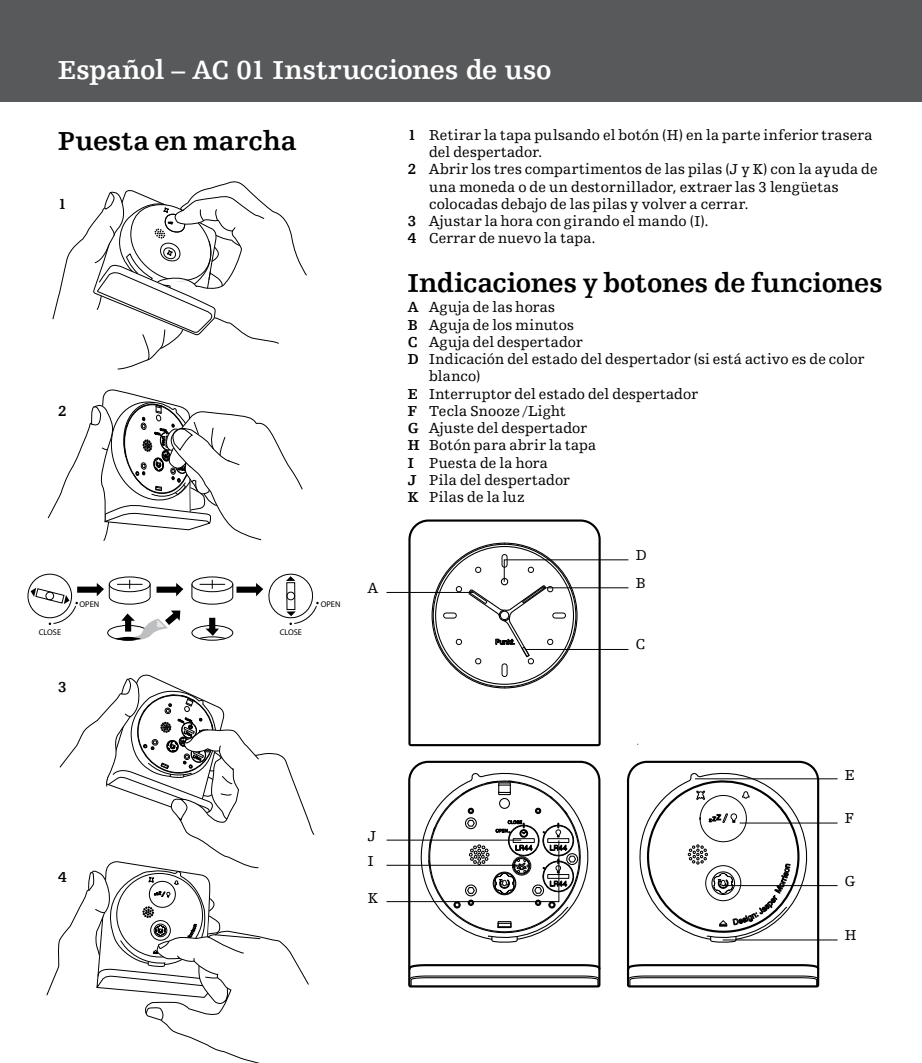
<style>
.page{position:relative;width:922px;height:1063px;background:#fff}
.page>*{position:absolute;margin:0;border:0;box-sizing:border-box;transform-origin:0 0}
.t1{font:700 27.5px "Humanist Slabserif 712 BT";letter-spacing:-.015em;color:#000}
.t2{font:700 27.5px "Humanist Slabserif 712 BT";letter-spacing:-.01em;color:#fff}
.t3{font:15.25px "Humanist Slabserif 712 BT";letter-spacing:.015em;color:#000}
.t4{font:700 15.25px "Humanist Slabserif 712 BT";color:#000}
.t5{font:8.25px "Myriad Pro";color:#000}
.s1{font-weight:700}
</style>
<div class="page">
<div style="left:0;top:0;width:921px;height:101px;background:#58595b"></div>
<hr style="left:386px;top:592px;width:87px;height:1px;background:#000">
<svg style="left:407px;top:519px;width:194px;height:228px"></svg>
<svg style="left:431px;top:542px;width:198px;height:147px"></svg>
<svg style="left:408px;top:760px;width:193px;height:228px"></svg>
<svg style="left:626px;top:760px;width:194px;height:228px"></svg>
<svg style="left:386px;top:765px;width:214px;height:179px"></svg>
<svg style="left:630px;top:765px;width:189px;height:179px"></svg>
<hr style="left:739px;top:823px;width:98px;height:1px;background:#000">
<hr style="left:722px;top:940px;width:115px;height:1px;background:#000">
<hr style="left:722px;top:885px;width:115px;height:1px;background:#000">
<svg style="left:52px;top:181px;width:255px;height:189px"></svg>
<svg style="left:47px;top:389px;width:256px;height:152px"></svg>
<svg style="left:46px;top:674px;width:269px;height:389px"></svg>
<div style="left:27px;top:574px;width:45px;height:44px;border:1px solid #000;border-radius:50%"></div>
<div style="left:109px;top:576px;width:42px;height:16px;border:1px solid #000;border-radius:50%"></div>
<div style="left:191px;top:625px;width:42px;height:16px;border:1px solid #000;border-radius:50%"></div>
<svg style="left:191px;top:573px;width:127px;height:67px"></svg>
<svg style="left:31px;top:580px;width:152px;height:61px"></svg>
<hr style="left:694px;top:778px;width:143px;height:1px;background:#000">
<h1 class="t2" style="left:58px;top:53px;width:495px">Español – AC 01 Instrucciones de uso</h1>
<h1 class="t1" style="left:58px;top:124px;width:240px">Puesta en marcha</h1>
<p class="t4" style="left:58px;top:194px;width:10px">1</p>
<p class="t4" style="left:58px;top:401px;width:10px">2</p>
<p class="t5" style="left:39px;top:627px;width:24px">CLOSE</p>
<p class="t5" style="left:80px;top:599px;width:21px">OPEN</p>
<p class="t5" style="left:320px;top:599px;width:21px">OPEN</p>
<p class="t5" style="left:279px;top:627px;width:24px">CLOSE</p>
<p class="t4" style="left:58px;top:677px;width:10px">3</p>
<p class="t3" style="left:367px;top:579px;width:12px">A</p>
<p class="t3" style="left:407px;top:126px;width:466px"><span class="s1">1</span> Retirar la tapa pulsando el botón (H) en la parte inferior trasera</p>
<p class="t3" style="left:429px;top:143px;width:115px">del despertador.</p>
<p class="t3" style="left:407px;top:160px;width:471px"><span class="s1">2</span> Abrir los tres compartimentos de las pilas (J y K) con la ayuda de</p>
<p class="t3" style="left:429px;top:177px;width:411px">una moneda o de un destornillador, extraer las 3 lengüetas</p>
<p class="t3" style="left:429px;top:195px;width:321px">colocadas debajo de las pilas y volver a cerrar.</p>
<p class="t3" style="left:407px;top:212px;width:302px"><span class="s1">3</span> Ajustar la hora con girando el mando (I).</p>
<p class="t3" style="left:407px;top:229px;width:189px"><span class="s1">4</span> Cerrar de nuevo la tapa.</p>
<h1 class="t1" style="left:407px;top:266px;width:476px">Indicaciones y botones de funciones</h1>
<p class="t3" style="left:407px;top:298px;width:149px"><span class="s1">A</span> Aguja de las horas</p>
<p class="t3" style="left:407px;top:315px;width:168px"><span class="s1">B</span> Aguja de los minutos</p>
<p class="t3" style="left:407px;top:333px;width:176px"><span class="s1">C</span> Aguja del despertador</p>
<p class="t3" style="left:407px;top:350px;width:458px"><span class="s1">D</span> Indicación del estado del despertador (si está activo es de color</p>
<p class="t3" style="left:429px;top:367px;width:53px">blanco)</p>
<p class="t3" style="left:407px;top:384px;width:291px"><span class="s1">E</span> Interruptor del estado del despertador</p>
<p class="t3" style="left:407px;top:402px;width:160px"><span class="s1">F</span> Tecla Snooze /Light</p>
<p class="t3" style="left:407px;top:419px;width:181px"><span class="s1">G</span> Ajuste del despertador</p>
<p class="t3" style="left:407px;top:436px;width:190px"><span class="s1">H</span> Botón para abrir la tapa</p>
<p class="t3" style="left:407px;top:453px;width:141px"><span class="s1">I</span> Puesta de la hora</p>
<p class="t3" style="left:407px;top:471px;width:163px"><span class="s1">J</span> Pila del despertador</p>
<p class="t3" style="left:407px;top:488px;width:118px"><span class="s1">K</span> Pilas de la luz</p>
<p class="t3" style="left:635px;top:546px;width:12px">D</p>
<p class="t3" style="left:635px;top:574px;width:11px">B</p>
<p class="t3" style="left:635px;top:635px;width:11px">C</p>
<p class="t4" style="left:58px;top:867px;width:10px">4</p>
<p class="t3" style="left:367px;top:827px;width:10px">J</p>
<p class="t3" style="left:367px;top:852px;width:7px">I</p>
<p class="t3" style="left:367px;top:888px;width:12px">K</p>
<p class="t3" style="left:844px;top:766px;width:12px">E</p>
<p class="t3" style="left:844px;top:809px;width:11px">F</p>
<p class="t3" style="left:844px;top:872px;width:12px">G</p>
<p class="t3" style="left:844px;top:926px;width:13px">H</p>
</div>
